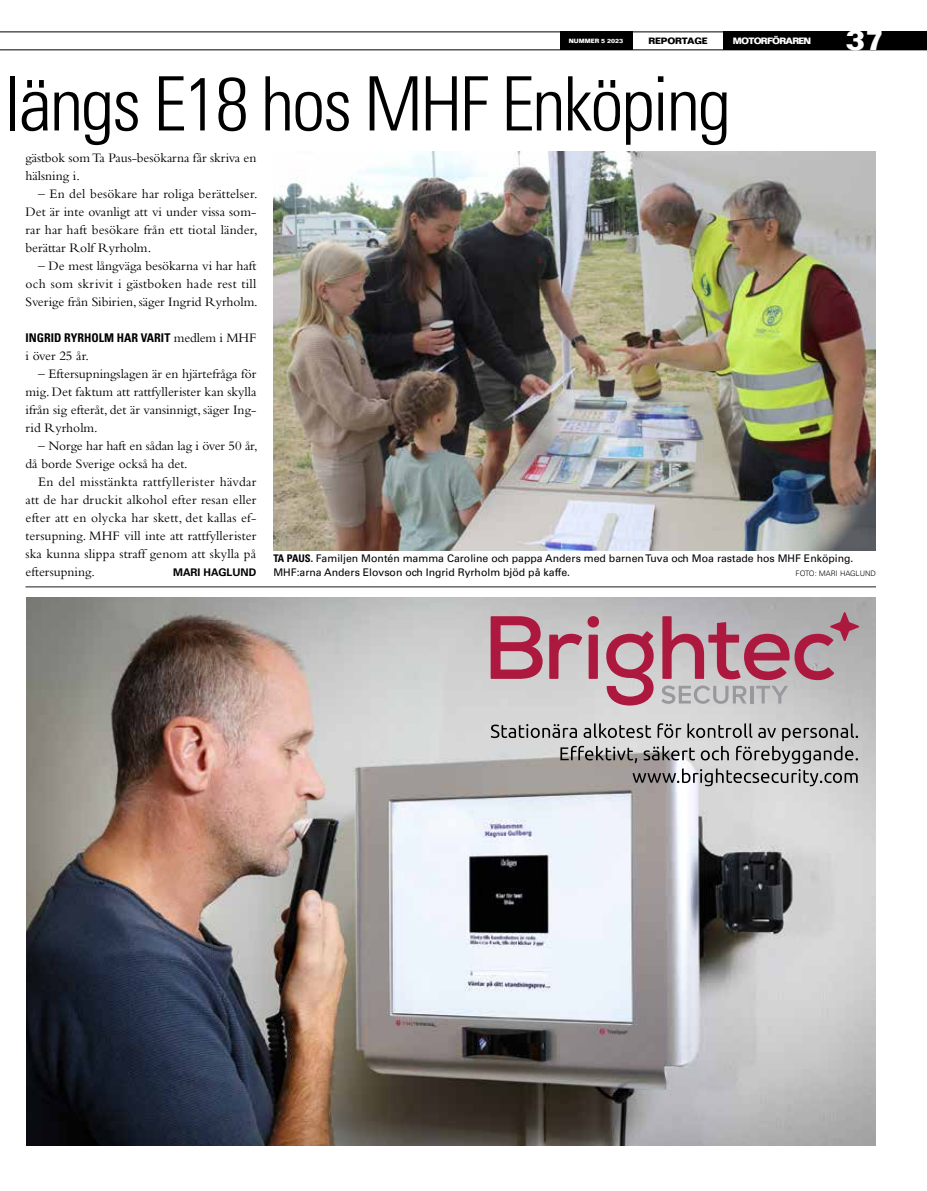
<style>
.page{position:relative;width:927px;height:1191px;background:#fff}
.page>*{position:absolute;margin:0;border:0;box-sizing:border-box;transform-origin:0 0}
.t1{font:300 condensed 75px "Univers LT Std";letter-spacing:-.03em;color:#000}
.t2{font:700 28.5px "Folio Std";color:#fff}
.t3{font:13.5px/18px "Bembo Std";color:#000;text-align:justify}
.t4{font:700 condensed 12px "Univers LT Std";color:#000}
.t5{font:10.5px/13.5px "Univers LT Std";color:#000}
.t6{font:700 10.5px "Univers LT Std";color:#000}
.t7{font:700 9px "Folio Std";letter-spacing:-.08em;color:#fff}
.t8{font:700 9px "Folio Std";letter-spacing:-.02em;color:#000}
.t9{font:300 7.5px "Univers LT Std";color:#000}
.t10{font:700 6px "Folio Std";color:#fff}
.s1{font-family:"Bembo Std";font-weight:400;font-stretch:normal;font-size:13.5px}
.s2{font-weight:700;font-stretch:condensed}
</style>
<div class="page">
<hr style="left:0;top:49px;width:927px;height:1px;background:#000">
<hr style="left:0;top:32px;width:927px;height:1px;background:#000">
<div style="left:560px;top:32px;width:72px;height:18px;background:#000"></div>
<div style="left:723px;top:32px;width:204px;height:18px;background:#000"></div>
<img style="left:26px;top:597px;width:850px;height:548px">
<svg style="left:491px;top:616px;width:52px;height:63px;background:#b86076"></svg>
<svg style="left:549px;top:634px;width:33px;height:45px"></svg>
<div style="left:588px;top:616px;width:11px;height:11px;background:#ac183e;border-radius:50%"></div>
<div style="left:589px;top:634px;width:9px;height:45px;background:#ac183e"></div>
<svg style="left:606px;top:631px;width:48px;height:74px;background:#be7688"></svg>
<svg style="left:661px;top:612px;width:198px;height:92px;background:#b7959e"></svg>
<div style="left:482px;top:719px;width:394px;height:69px;background:#000;opacity:.75"></div>
<hr style="left:26px;top:586px;width:850px;height:1px;background:#000">
<img style="left:273px;top:151px;width:603px;height:400px">
<p class="t10" style="left:569px;top:37px;width:56px">NUMMER 5 2023</p>
<p class="t8" style="left:649px;top:35px;width:60px">REPORTAGE</p>
<p class="t7" style="left:733px;top:35px;width:80px">MOTORFÖRAREN</p>
<h2 class="t2" style="left:846px;top:22px;width:40px">37</h2>
<h1 class="t1" style="left:4px;top:59px;width:728px">längs E18 hos MHF Enköping</h1>
<p class="t3" style="left:26px;top:149px;width:232px">gästbok som Ta Paus-besökarna får skriva en hälsning i.</p>
<p class="t3" style="left:26px;top:185px;width:234px;text-indent:13px">– En del besökare har roliga berättelser.<br>Det är inte ovanligt att vi under vissa som&shy;rar har haft besökare från ett tiotal länder, berättar Rolf Ryrholm.</p>
<p class="t3" style="left:26px;top:256px;width:234px;text-indent:13px">– De mest långväga besökarna vi har haft och som skrivit i gästboken hade rest till Sverige från Sibirien, säger Ingrid Ryrholm.</p>
<p class="t4" style="left:26px;top:330px;width:232px">INGRID RYRHOLM HAR VARIT <span class="s1">medlem i MHF</span></p>
<p class="t3" style="left:26px;top:347px;width:65px">i över 25 år.</p>
<p class="t3" style="left:26px;top:365px;width:232px;text-indent:13px">– Eftersupningslagen är en hjärtefråga för mig. Det faktum att rattfyllerister kan skylla ifrån sig efteråt, det är vansinnigt, säger Ing&shy;rid Ryrholm.</p>
<p class="t3" style="left:26px;top:436px;width:234px;text-indent:13px">– Norge har haft en sådan lag i över 50 år, då borde Sverige också ha det.</p>
<p class="t3" style="left:26px;top:472px;width:232px;text-indent:13px">En del misstänkta rattfyllerister hävdar att de har druckit alkohol efter resan eller efter att en olycka har skett, det kallas ef&shy;tersupning. MHF vill inte att rattfyllerister ska kunna slippa straff genom att skylla på eftersupning.</p>
<p class="t5" style="left:273px;top:552px;width:582px"><span class="s2">TA PAUS.</span> Familjen Montén mamma Caroline och pappa Anders med barnen Tuva och Moa rastade hos MHF Enköping.<br>MHF:arna Anders Elovson och Ingrid Ryrholm bjöd på kaffe.</p>
<p class="t6" style="left:173px;top:566px;width:85px">MARI HAGLUND</p>
<p class="t9" style="left:795px;top:568px;width:82px">FOTO: MARI HAGLUND</p>
</div>
